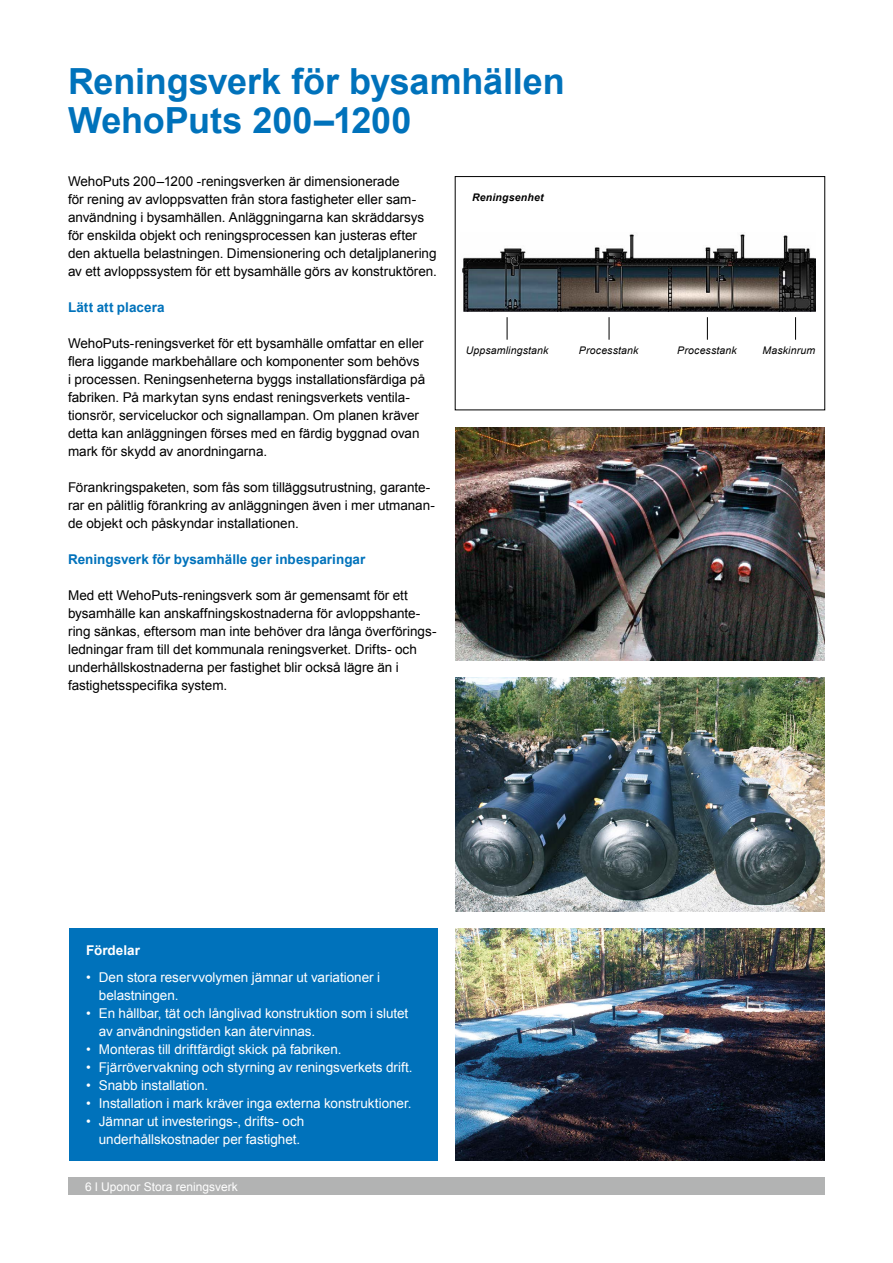
<style>
.page{position:relative;width:893px;height:1263px;background:#fff}
.page>*{position:absolute;margin:0;border:0;box-sizing:border-box;transform-origin:0 0}
.t1{font:700 36px/39px "Arial";letter-spacing:-.005em;color:#0072bb}
.t2{font:13.5px/18px "Arial";letter-spacing:-.005em;color:#000}
.t3{font:13.5px/18px "Arial";letter-spacing:-.005em;color:#fff}
.t4{font:700 13.5px "Arial";letter-spacing:.005em;color:#0072bb}
.t5{font:700 13.5px "Arial";letter-spacing:.005em;color:#fff}
.t6{font:12px "Arial";color:#fff}
.t7{font:italic 10.5px "Arial";letter-spacing:.015em;color:#000}
.t8{font:italic 700 10.5px "Arial";letter-spacing:.02em;color:#000}
</style>
<div class="page">
<div style="left:68px;top:1178px;width:757px;height:17px;background:#b2b3b3"></div>
<img style="left:455px;top:678px;width:370px;height:233px">
<img style="left:455px;top:928px;width:370px;height:233px">
<img style="left:455px;top:427px;width:370px;height:234px">
<div style="left:455px;top:176px;width:370px;height:234px;border:1px solid #000"></div>
<div style="left:69px;top:928px;width:369px;height:233px;background:#0072bb"></div>
<img style="left:462px;top:234px;width:353px;height:78px">
<svg style="left:507px;top:317px;width:1px;height:23px"></svg>
<svg style="left:609px;top:317px;width:1px;height:23px"></svg>
<svg style="left:707px;top:317px;width:1px;height:23px"></svg>
<svg style="left:795px;top:317px;width:1px;height:23px"></svg>
<h1 class="t1" style="left:68px;top:63px;width:498px">Reningsverk för bysamhällen<br>WehoPuts 200–1200</h1>
<p class="t2" style="left:68px;top:173px;width:370px">WehoPuts 200–1200 -reningsverken är dimensionerade<br>för rening av avloppsvatten från stora fastigheter eller sam&shy;användning i bysamhällen. Anläggningarna kan skräddarsys för enskilda objekt och reningsprocessen kan justeras efter den aktuella belastningen. Dimensionering och detaljplanering av ett avloppssystem för ett bysamhälle görs av konstruktören.</p>
<p class="t4" style="left:68px;top:299px;width:98px">Lätt att placera</p>
<p class="t2" style="left:68px;top:335px;width:359px">WehoPuts-reningsverket för ett bysamhälle omfattar en eller flera liggande markbehållare och komponenter som behövs i processen. Reningsenheterna byggs installationsfärdiga på fabriken. På markytan syns endast reningsverkets ventila&shy;tionsrör, serviceluckor och signallampan. Om planen kräver detta kan anläggningen förses med en färdig byggnad ovan mark för skydd av anordningarna.</p>
<p class="t2" style="left:68px;top:479px;width:368px">Förankringspaketen, som fås som tilläggsutrustning, garante&shy;rar en pålitlig förankring av anläggningen även i mer utmanan&shy;de objekt och påskyndar installationen.</p>
<p class="t4" style="left:68px;top:551px;width:299px">Reningsverk för bysamhälle ger inbesparingar</p>
<p class="t2" style="left:68px;top:587px;width:370px">Med ett WehoPuts-reningsverk som är gemensamt för ett bysamhälle kan anskaffningskostnaderna för avloppshante&shy;ring sänkas, eftersom man inte behöver dra långa överförings&shy;ledningar fram till det kommunala reningsverket. Drifts- och underhållskostnaderna per fastighet blir också lägre än i fastighetsspecifika system.</p>
<p class="t8" style="left:472px;top:191px;width:73px">Reningsenhet</p>
<p class="t7" style="left:466px;top:343px;width:84px">Uppsamlingstank</p>
<p class="t7" style="left:579px;top:343px;width:61px">Processtank</p>
<p class="t7" style="left:677px;top:343px;width:61px">Processtank</p>
<p class="t7" style="left:762px;top:343px;width:54px">Maskinrum</p>
<p class="t5" style="left:86px;top:942px;width:56px">Fördelar</p>
<p class="t3" style="left:99px;top:968px;width:283px;text-indent:-13px">• Den stora reservvolymen jämnar ut variationer i belastningen.</p>
<p class="t3" style="left:99px;top:1004px;width:311px;text-indent:-13px">• En hållbar, tät och långlivad konstruktion som i slutet av användningstiden kan återvinnas.</p>
<p class="t3" style="left:86px;top:1040px;width:257px">• Monteras till driftfärdigt skick på fabriken.</p>
<p class="t3" style="left:86px;top:1058px;width:328px">• Fjärrövervakning och styrning av reningsverkets drift.</p>
<p class="t3" style="left:86px;top:1076px;width:123px">• Snabb installation.</p>
<p class="t3" style="left:86px;top:1094px;width:327px">• Installation i mark kräver inga externa konstruktioner.</p>
<p class="t3" style="left:99px;top:1112px;width:207px;text-indent:-13px">• Jämnar ut investerings-, drifts- och underhållskostnader per fastighet.</p>
<p class="t6" style="left:85px;top:1179px;width:154px">6 l Uponor Stora reningsverk</p>
</div>
